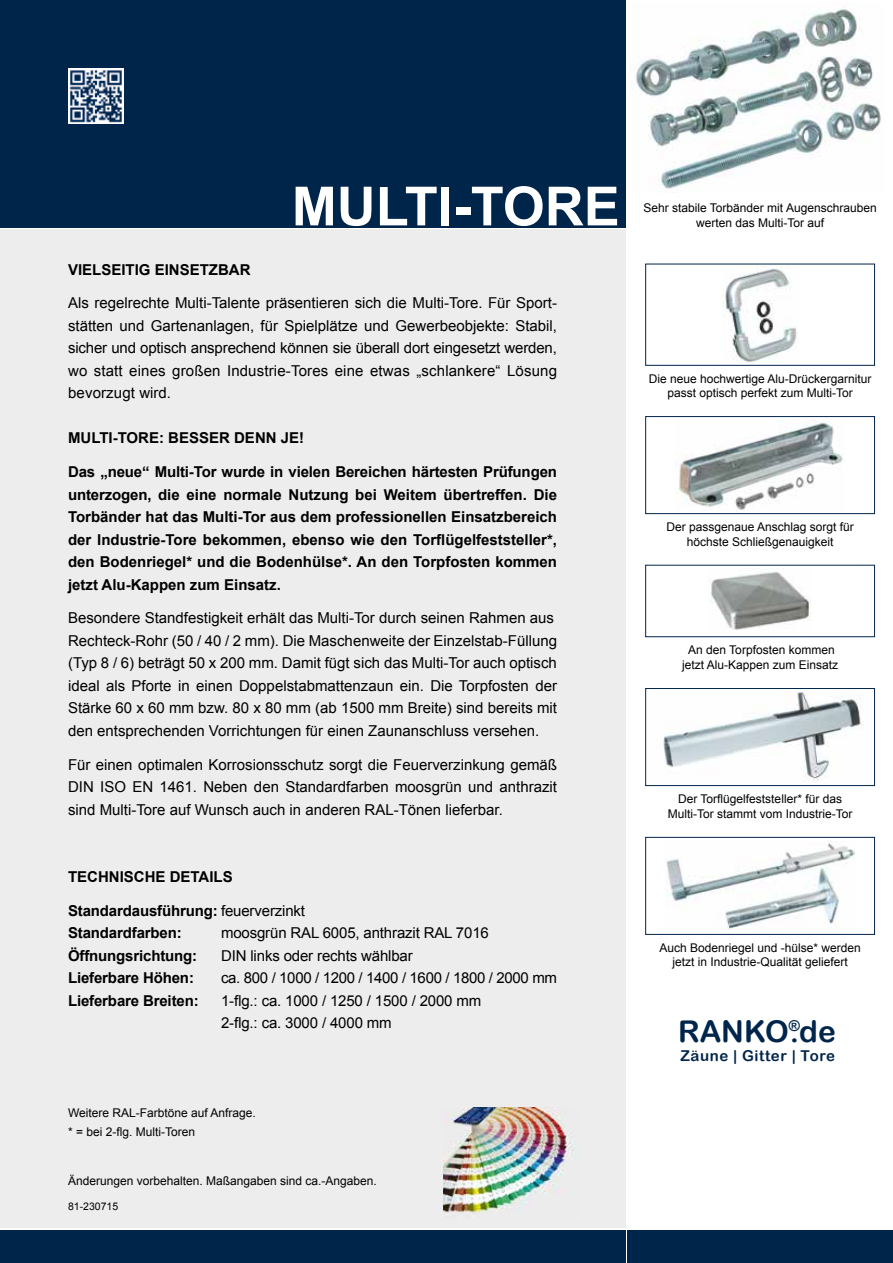
<style>
.page{position:relative;width:893px;height:1263px;background:#fff}
.page>*{position:absolute;margin:0;border:0;box-sizing:border-box;transform-origin:0 0}
.t1{font:700 54px "Arial";color:#fff}
.t2{font:30px "Arial Rounded MT Bold";color:#00254b}
.t3{font:15px/22.5px "Arial";color:#000;text-align:justify}
.t4{font:700 15px/22.5px "Arial";color:#000;text-align:justify}
.t5{font:15px "Arial";letter-spacing:-.02em;color:#000}
.t6{font:15px "Arial Rounded MT Bold";letter-spacing:.04em;color:#00254b}
.t7{font:12px/14.4px "Arial";color:#000;text-align:center}
.t8{font:10.5px "Arial";color:#000}
.s1{font-weight:400}
</style>
<div class="page">
<div style="left:0;top:0;width:625px;height:227px;background:#00254b"></div>
<div style="left:0;top:1230px;width:625px;height:33px;background:#00254b"></div>
<div style="left:627px;top:1230px;width:266px;height:33px;background:#00254b"></div>
<div style="left:0;top:230px;width:625px;height:998px;background:#ededed"></div>
<img style="left:711px;top:571px;width:101px;height:59px">
<img style="left:676px;top:418px;width:167px;height:92px">
<div style="left:645px;top:416px;width:230px;height:98px;border:1px solid #00254b"></div>
<img style="left:663px;top:692px;width:200px;height:88px">
<div style="left:645px;top:688px;width:230px;height:98px;border:1px solid #00254b"></div>
<img style="left:666px;top:841px;width:189px;height:88px">
<div style="left:645px;top:837px;width:230px;height:98px;border:1px solid #00254b"></div>
<img style="left:443px;top:1108px;width:131px;height:105px">
<img style="left:630px;top:9px;width:251px;height:180px">
<img style="left:722px;top:266px;width:75px;height:97px">
<div style="left:645px;top:264px;width:230px;height:102px;border:1px solid #00254b"></div>
<img style="left:68px;top:68px;width:55px;height:55px">
<h1 class="t1" style="left:292px;top:170px;width:329px">MULTI-TORE</h1>
<p class="t4" style="left:68px;top:258px;width:184px">VIELSEITIG EINSETZBAR</p>
<p class="t3" style="left:68px;top:292px;width:490px">Als regelrechte Multi-Talente präsentieren sich die Multi-Tore. Für Sport&shy;stätten und Gartenanlagen, für Spielplätze und Gewerbeobjekte: Stabil, sicher und optisch ansprechend können sie überall dort eingesetzt werden, wo statt eines großen Industrie-Tores eine etwas „schlankere“ Lösung bevorzugt wird.</p>
<p class="t4" style="left:68px;top:427px;width:238px">MULTI-TORE: BESSER DENN JE!</p>
<p class="t4" style="left:68px;top:461px;width:490px">Das „neue“ Multi-Tor wurde in vielen Bereichen härtesten Prüfungen unterzogen, die eine normale Nutzung bei Weitem übertreffen. Die Torbänder hat das Multi-Tor aus dem professionellen Einsatzbereich der Industrie-Tore bekommen, ebenso wie den Torflügelfeststeller*, den Bodenriegel* und die Bodenhülse*. An den Torpfosten kommen jetzt Alu-Kappen zum Einsatz.</p>
<p class="t3" style="left:68px;top:607px;width:490px;text-align:left">Besondere Standfestigkeit erhält das Multi-Tor durch seinen Rahmen aus Rechteck-Rohr (50 / 40 / 2 mm). Die Maschenweite der Einzelstab-Füllung (Typ 8 / 6) beträgt 50 x 200 mm. Damit fügt sich das Multi-Tor auch optisch ideal als Pforte in einen Doppelstabmattenzaun ein. Die Torpfosten der Stärke 60 x 60 mm bzw. 80 x 80 mm (ab 1500 mm Breite) sind bereits mit den entsprechenden Vorrichtungen für einen Zaunanschluss versehen.</p>
<p class="t3" style="left:68px;top:753px;width:490px">Für einen optimalen Korrosionsschutz sorgt die Feuerverzinkung gemäß DIN ISO EN 1461. Neben den Standardfarben moosgrün und anthrazit sind Multi-Tore auf Wunsch auch in anderen RAL-Tönen lieferbar.</p>
<p class="t4" style="left:68px;top:866px;width:166px">TECHNISCHE DETAILS</p>
<p class="t4" style="left:68px;top:900px;width:239px">Standardausführung: <span class="s1">feuerverzinkt<br></span>Standardfarben:</p>
<p class="t3" style="left:221px;top:922px;width:269px">moosgrün RAL 6005, anthrazit RAL 7016</p>
<p class="t4" style="left:68px;top:945px;width:131px">Öffnungsrichtung:</p>
<p class="t3" style="left:221px;top:944px;width:193px">DIN links oder rechts wählbar</p>
<p class="t4" style="left:68px;top:967px;width:127px">Lieferbare Höhen:</p>
<p class="t5" style="left:221px;top:968px;width:337px">ca. 800 / 1000 / 1200 / 1400 / 1600 / 1800 / 2000 mm</p>
<p class="t4" style="left:68px;top:990px;width:132px">Lieferbare Breiten:</p>
<p class="t3" style="left:221px;top:989px;width:262px">1-flg.: ca. 1000 / 1250 / 1500 / 2000 mm<br>2-flg.: ca. 3000 / 4000 mm</p>
<p class="t7" style="left:68px;top:1103px;width:189px;line-height:19.5px;text-align:left">Weitere RAL-Farbtöne auf Anfrage. * = bei 2-flg. Multi-Toren</p>
<p class="t7" style="left:68px;top:1173px;width:310px">Änderungen vorbehalten. Maßangaben sind ca.-Angaben.</p>
<p class="t8" style="left:68px;top:1199px;width:52px">81-230715</p>
<p class="t7" style="left:643px;top:201px;width:235px">Sehr stabile Torbänder mit Augenschrauben werten das Multi-Tor auf</p>
<p class="t7" style="left:649px;top:372px;width:224px">Die neue hochwertige Alu-Drückergarnitur passt optisch perfekt zum Multi-Tor</p>
<p class="t7" style="left:666px;top:520px;width:189px">Der passgenaue Anschlag sorgt für höchste Schließgenauigkeit</p>
<p class="t7" style="left:682px;top:643px;width:158px">An den Torpfosten kommen jetzt Alu-Kappen zum Einsatz</p>
<p class="t7" style="left:668px;top:792px;width:186px">Der Torflügelfeststeller* für das<br>Multi-Tor stammt vom Industrie-Tor</p>
<p class="t7" style="left:659px;top:941px;width:203px">Auch Bodenriegel und -hülse* werden jetzt in Industrie-Qualität geliefert</p>
<h2 class="t2" style="left:678px;top:1014px;width:159px">RANKO<sup>®</sup>.de</h2>
<p class="t6" style="left:680px;top:1047px;width:156px">Zäune | Gitter | Tore</p>
</div>
